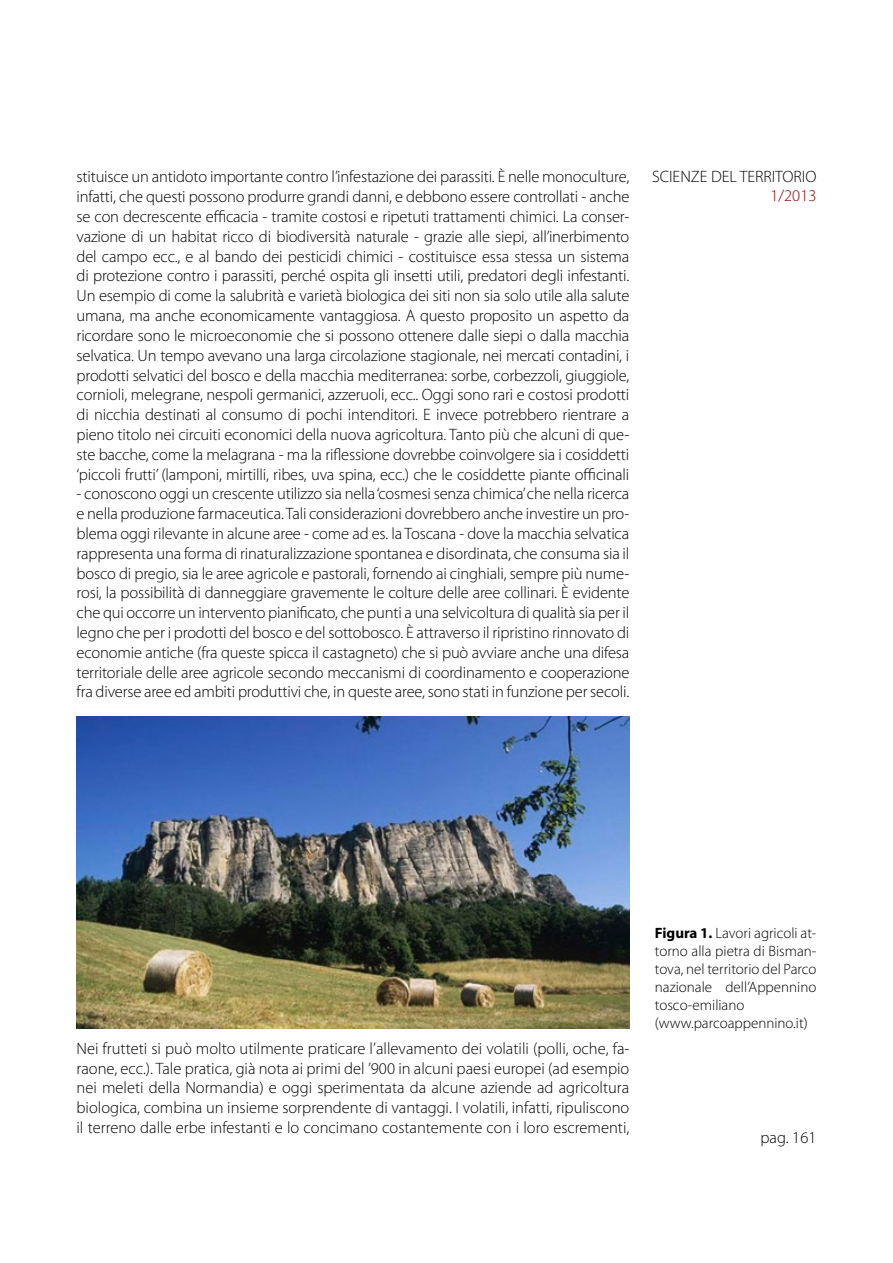
<style>
.page{position:relative;width:893px;height:1263px;background:#fff}
.page>*{position:absolute;margin:0;border:0;box-sizing:border-box;transform-origin:0 0}
.t1{font:300 16.5px/19.8px "Myriad Pro";letter-spacing:-.01em;color:#000;text-align:justify}
.t2{font:300 16.5px "Myriad Pro";color:#950000}
.t3{font:300 15px/18px "Myriad Pro";color:#000}
.s1{font-weight:700}
</style>
<div class="page">
<img style="left:77px;top:716px;width:552px;height:312px">
<p class="t1" style="left:77px;top:167px;width:554px">stituisce un antidoto importante contro l’infestazione dei parassiti. È nelle monoculture, infatti, che questi possono produrre grandi danni, e debbono essere controllati - anche se con decrescente efficacia - tramite costosi e ripetuti trattamenti chimici. La conser&shy;vazione di un habitat ricco di biodiversità naturale - grazie alle siepi, all’inerbimento del campo ecc., e al bando dei pesticidi chimici - costituisce essa stessa un sistema di protezione contro i parassiti, perché ospita gli insetti utili, predatori degli infestanti.<br>Un esempio di come la salubrità e varietà biologica dei siti non sia solo utile alla salute umana, ma anche economicamente vantaggiosa. A questo proposito un aspetto da ricordare sono le microeconomie che si possono ottenere dalle siepi o dalla macchia selvatica. Un tempo avevano una larga circolazione stagionale, nei mercati contadini, i prodotti selvatici del bosco e della macchia mediterranea: sorbe, corbezzoli, giuggiole, cornioli, melegrane, nespoli germanici, azzeruoli, ecc.. Oggi sono rari e costosi prodotti di nicchia destinati al consumo di pochi intenditori. E invece potrebbero rientrare a pieno titolo nei circuiti economici della nuova agricoltura. Tanto più che alcuni di que&shy;ste bacche, come la melagrana - ma la riflessione dovrebbe coinvolgere sia i cosiddetti ‘piccoli frutti’ (lamponi, mirtilli, ribes, uva spina, ecc.) che le cosiddette piante officinali</p>
<p class="t1" style="left:77px;top:484px;width:554px">- conoscono oggi un crescente utilizzo sia nella ‘cosmesi senza chimica’ che nella ricerca e nella produzione farmaceutica. Tali considerazioni dovrebbero anche investire un pro&shy;blema oggi rilevante in alcune aree - come ad es. la Toscana - dove la macchia selvatica rappresenta una forma di rinaturalizzazione spontanea e disordinata, che consuma sia il bosco di pregio, sia le aree agricole e pastorali, fornendo ai cinghiali, sempre più nume&shy;rosi, la possibilità di danneggiare gravemente le colture delle aree collinari. È evidente che qui occorre un intervento pianificato, che punti a una selvicoltura di qualità sia per il legno che per i prodotti del bosco e del sottobosco. È attraverso il ripristino rinnovato di economie antiche (fra queste spicca il castagneto) che si può avviare anche una difesa territoriale delle aree agricole secondo meccanismi di coordinamento e cooperazione fra diverse aree ed ambiti produttivi che, in queste aree, sono stati in funzione per secoli.</p>
<p class="t1" style="left:652px;top:167px;width:166px">SCIENZE DEL TERRITORIO</p>
<p class="t2" style="left:770px;top:185px;width:48px">1/2013</p>
<p class="t1" style="left:77px;top:1038px;width:554px">Nei frutteti si può molto utilmente praticare l’allevamento dei volatili (polli, oche, fa&shy;raone, ecc.). Tale pratica, già nota ai primi del ’900 in alcuni paesi europei (ad esempio nei meleti della Normandia) e oggi sperimentata da alcune aziende ad agricoltura biologica, combina un insieme sorprendente di vantaggi. I volatili, infatti, ripuliscono il terreno dalle erbe infestanti e lo concimano costantemente con i loro escrementi,</p>
<p class="t3" style="left:655px;top:924px;width:163px"><span class="s1">Figura 1.</span> Lavori agricoli at&shy;torno alla pietra di Bisman&shy;tova, nel territorio del Parco nazionale dell’Appennino tosco-emiliano (www.parcoappennino.it)</p>
<p class="t1" style="left:760px;top:1128px;width:57px">pag. 161</p>
</div>
